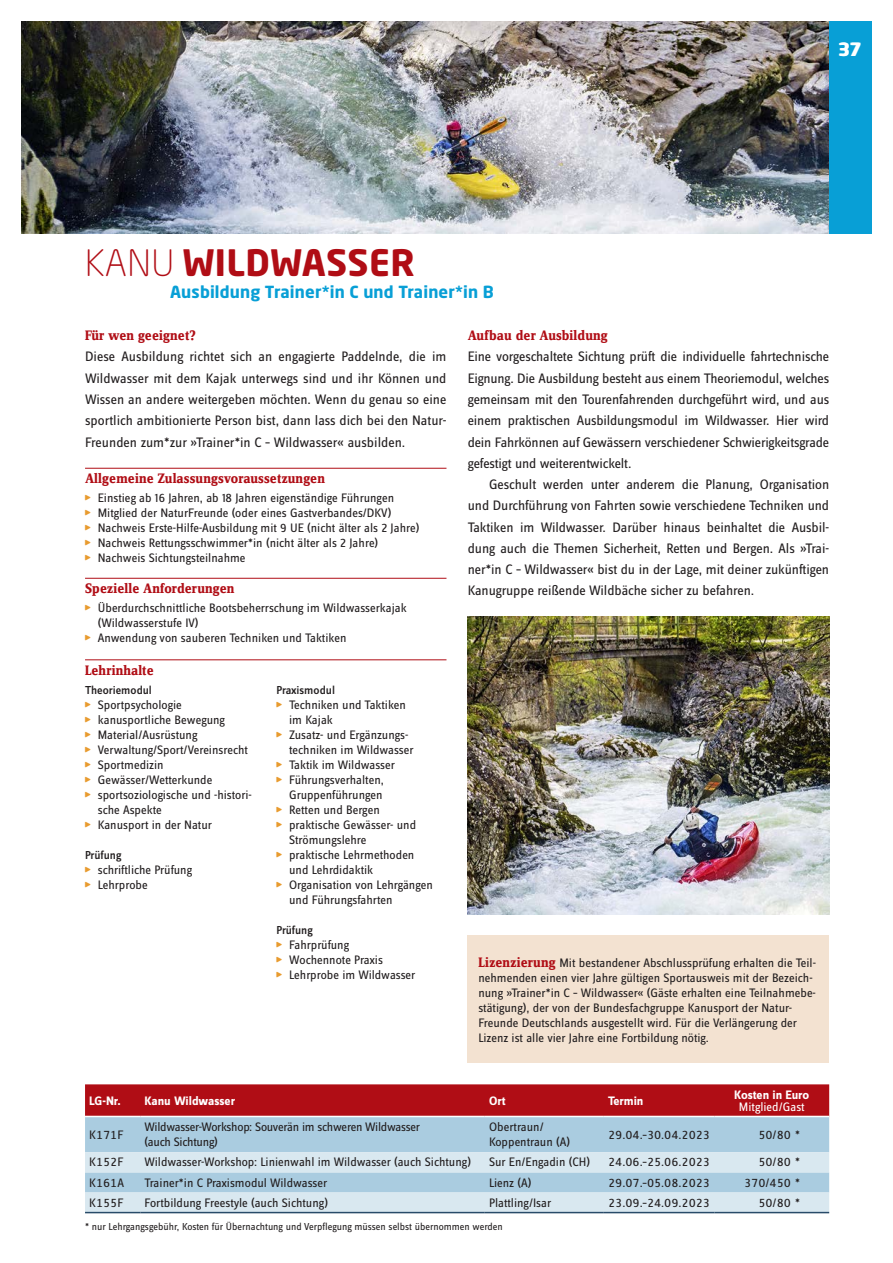
<style>
.page{position:relative;width:893px;height:1263px;background:#fff}
.page>*{position:absolute;margin:0;border:0;box-sizing:border-box;transform-origin:0 0}
.t1{font:700 36px "Neo Sans";letter-spacing:.01em;color:#b00d15}
.t2{font:700 18px "Neo Sans";color:#fff}
.t3{font:700 16.5px "Neo Sans";letter-spacing:.01em;color:#089fd6}
.t4{font:14.25px/21.3px "Zine Sans Dis OT";letter-spacing:-.005em;color:#231f20;text-align:justify}
.t5{font:14.25px "Zine Serif Dis OT Bld";letter-spacing:.01em;color:#b00d15}
.t6{font:12.75px/15px "Zine Sans Dis OT";color:#231f20}
.t7{font:12.75px/15px "Zine Sans Dis OT";letter-spacing:-.02em;color:#231f20}
.t8{font:700 12.75px "Zine Sans Dis OT";color:#fff}
.t9{font:12.75px "Zine Sans Dis OT";color:#fff}
.t10{font:500 12px "Zine Sans Dis OT";color:#231f20}
.t11{font:10.5px "Zine Sans Dis OT";color:#231f20}
.s1{font-family:"Neo Sans Pro";font-weight:300}
.s2{font-family:"NF Dfont Logo Und Specials";color:#e89b2f}
.s3{font-family:"Zine Serif Dis OT Bld";font-size:14.25px;color:#b00d15}
</style>
<div class="page">
<img style="left:21px;top:21px;width:808px;height:213px">
<img style="left:468px;top:617px;width:361px;height:297px">
<div style="left:829px;top:21px;width:43px;height:213px;background:#089fd6"></div>
<hr style="left:85px;top:659px;width:361px;height:1px;background:#b00d15">
<div style="left:85px;top:1084px;width:744px;height:32px;background:#b00d15"></div>
<div style="left:85px;top:1117px;width:744px;height:35px;background:#aacce0"></div>
<svg style="left:85px;top:1152px;width:744px;height:60px;background:#c9deea"></svg>
<hr style="left:85px;top:1212px;width:55px;height:1px;background:#284b69">
<hr style="left:140px;top:1212px;width:345px;height:1px;background:#284b69">
<hr style="left:485px;top:1212px;width:119px;height:1px;background:#284b69">
<hr style="left:604px;top:1212px;width:110px;height:1px;background:#284b69">
<hr style="left:714px;top:1212px;width:115px;height:1px;background:#284b69">
<hr style="left:85px;top:468px;width:361px;height:1px;background:#b00d15">
<hr style="left:85px;top:578px;width:361px;height:1px;background:#b00d15">
<div style="left:468px;top:935px;width:361px;height:128px;background:#f3e2d1"></div>
<h2 class="t2" style="left:838px;top:38px;width:25px">37</h2>
<h1 class="t1" style="left:85px;top:240px;width:331px"><span class="s1">KANU</span> WILDWASSER</h1>
<p class="t3" style="left:170px;top:281px;width:325px">Ausbildung Trainer*in C und Trainer*in B</p>
<p class="t5" style="left:85px;top:328px;width:112px">Für wen geeignet?</p>
<p class="t4" style="left:85px;top:347px;width:363px">Diese Ausbildung richtet sich an engagierte Paddelnde, die im Wildwasser mit dem Kajak unterwegs sind und ihr Können und Wissen an andere weitergeben möchten. Wenn du genau so eine sportlich ambitionierte Person bist, dann lass dich bei den Natur-Freunden zum*zur »Trainer*in C – Wildwasser« ausbilden.</p>
<p class="t5" style="left:468px;top:328px;width:142px">Aufbau der Ausbildung</p>
<p class="t4" style="left:468px;top:347px;width:363px">Eine vorgeschaltete Sichtung prüft die individuelle fahrtechnische Eignung. Die Ausbildung besteht aus einem Theoriemodul, welches gemeinsam mit den Tourenfahrenden durchgeführt wird, und aus einem praktischen Ausbildungsmodul im Wildwasser. Hier wird dein Fahrkönnen auf Gewässern verschiedener Schwierigkeitsgrade gefestigt und weiterentwickelt.</p>
<p class="t4" style="left:468px;top:474px;width:363px;text-indent:21px">Geschult werden unter anderem die Planung, Organisation und Durchführung von Fahrten sowie verschiedene Techniken und Taktiken im Wildwasser. Darüber hinaus beinhaltet die Ausbil&shy;dung auch die Themen Sicherheit, Retten und Bergen. Als »Trai&shy;ner*in C – Wildwasser« bist du in der Lage, mit deiner zukünftigen Kanugruppe reißende Wildbäche sicher zu befahren.</p>
<p class="t5" style="left:85px;top:471px;width:242px">Allgemeine Zulassungsvoraussetzungen</p>
<p class="t6" style="left:85px;top:491px;width:336px"><span class="s2">a</span> Einstieg ab 16 Jahren, ab 18 Jahren eigenständige Führungen<br><span class="s2">a</span> Mitglied der NaturFreunde (oder eines Gastverbandes/DKV)<br><span class="s2">a</span> Nachweis Erste-Hilfe-Ausbildung mit 9 UE (nicht älter als 2 Jahre) <span class="s2">a</span> Nachweis Rettungsschwimmer*in (nicht älter als 2 Jahre)<br><span class="s2">a</span> Nachweis Sichtungsteilnahme</p>
<p class="t5" style="left:85px;top:581px;width:151px">Spezielle Anforderungen</p>
<p class="t6" style="left:85px;top:601px;width:323px"><span class="s2">a</span> Überdurchschnittliche Bootsbeherrschung im Wildwasserkajak</p>
<p class="t6" style="left:98px;top:616px;width:102px">(Wildwasserstufe IV)</p>
<p class="t6" style="left:85px;top:631px;width:263px"><span class="s2">a</span> Anwendung von sauberen Techniken und Taktiken</p>
<p class="t5" style="left:85px;top:663px;width:70px">Lehrinhalte</p>
<p class="t10" style="left:85px;top:684px;width:68px">Theoriemodul</p>
<p class="t6" style="left:85px;top:697px;width:98px"><span class="s2">a</span> Sportpsychologie</p>
<p class="t6" style="left:85px;top:712px;width:141px"><span class="s2">a</span> kanusportliche Bewegung</p>
<p class="t6" style="left:85px;top:727px;width:114px"><span class="s2">a</span> Material/Ausrüstung</p>
<p class="t6" style="left:85px;top:742px;width:164px"><span class="s2">a</span> Verwaltung/Sport/Vereinsrecht</p>
<p class="t6" style="left:85px;top:757px;width:80px"><span class="s2">a</span> Sportmedizin</p>
<p class="t6" style="left:85px;top:772px;width:129px"><span class="s2">a</span> Gewässer/Wetterkunde</p>
<p class="t6" style="left:85px;top:787px;width:168px"><span class="s2">a</span> sportsoziologische und -histori-</p>
<p class="t6" style="left:98px;top:802px;width:66px">sche Aspekte</p>
<p class="t6" style="left:85px;top:817px;width:129px"><span class="s2">a</span> Kanusport in der Natur</p>
<p class="t10" style="left:85px;top:849px;width:38px">Prüfung</p>
<p class="t6" style="left:85px;top:862px;width:109px"><span class="s2">a</span> schriftliche Prüfung <span class="s2">a</span> Lehrprobe</p>
<p class="t10" style="left:276px;top:684px;width:60px">Praxismodul</p>
<p class="t6" style="left:276px;top:697px;width:131px"><span class="s2">a</span> Techniken und Taktiken</p>
<p class="t6" style="left:289px;top:712px;width:45px">im Kajak</p>
<p class="t6" style="left:276px;top:727px;width:133px"><span class="s2">a</span> Zusatz- und Ergänzungs-</p>
<p class="t6" style="left:289px;top:742px;width:126px">techniken im Wildwasser</p>
<p class="t6" style="left:276px;top:757px;width:120px"><span class="s2">a</span> Taktik im Wildwasser</p>
<p class="t6" style="left:276px;top:772px;width:109px"><span class="s2">a</span> Führungsverhalten,</p>
<p class="t6" style="left:289px;top:787px;width:95px">Gruppenführungen</p>
<p class="t6" style="left:276px;top:802px;width:105px"><span class="s2">a</span> Retten und Bergen</p>
<p class="t6" style="left:276px;top:817px;width:141px"><span class="s2">a</span> praktische Gewässer- und</p>
<p class="t6" style="left:289px;top:832px;width:79px">Strömungslehre</p>
<p class="t6" style="left:276px;top:847px;width:140px"><span class="s2">a</span> praktische Lehrmethoden</p>
<p class="t6" style="left:289px;top:862px;width:86px">und Lehrdidaktik</p>
<p class="t6" style="left:276px;top:877px;width:158px"><span class="s2">a</span> Organisation von Lehrgängen</p>
<p class="t6" style="left:289px;top:892px;width:105px">und Führungsfahrten</p>
<p class="t10" style="left:276px;top:924px;width:38px">Prüfung</p>
<p class="t6" style="left:276px;top:937px;width:141px"><span class="s2">a</span> Fahrprüfung<br><span class="s2">a</span> Wochennote Praxis<br><span class="s2">a</span> Lehrprobe im Wildwasser</p>
<p class="t6" style="left:478px;top:956px;width:339px"><span class="s3">Lizenzierung</span> Mit bestandener Abschlussprüfung erhalten die Teil&shy;nehmenden einen vier Jahre gültigen Sportausweis mit der Bezeich&shy;nung »Trainer*in C – Wildwasser« (Gäste erhalten eine Teilnahmebe&shy;stätigung), der von der Bundesfachgruppe Kanusport der Natur-Freunde Deutschlands ausgestellt wird. Für die Verlängerung der Lizenz ist alle vier Jahre eine Fortbildung nötig.</p>
<p class="t8" style="left:89px;top:1094px;width:33px">LG-Nr.</p>
<p class="t8" style="left:145px;top:1094px;width:92px">Kanu Wildwasser</p>
<p class="t8" style="left:489px;top:1094px;width:18px">Ort</p>
<p class="t8" style="left:608px;top:1094px;width:37px">Termin</p>
<p class="t8" style="left:734px;top:1088px;width:77px">Kosten in Euro</p>
<p class="t9" style="left:739px;top:1100px;width:67px">Mitglied/Gast</p>
<p class="t6" style="left:89px;top:1128px;width:36px">K171F</p>
<p class="t7" style="left:145px;top:1120px;width:277px">Wildwasser-Workshop: Souverän im schweren Wildwasser (auch Sichtung)</p>
<p class="t6" style="left:489px;top:1120px;width:83px">Obertraun/<br>Koppentraun (A)</p>
<p class="t6" style="left:608px;top:1128px;width:104px">29.04.–30.04.2023</p>
<p class="t6" style="left:758px;top:1128px;width:43px">50/80 *</p>
<p class="t6" style="left:89px;top:1155px;width:36px">K152F</p>
<p class="t6" style="left:145px;top:1155px;width:328px">Wildwasser-Workshop: Linienwahl im Wildwasser (auch Sichtung)</p>
<p class="t6" style="left:489px;top:1155px;width:102px">Sur En/Engadin (CH)</p>
<p class="t6" style="left:608px;top:1155px;width:104px">24.06.–25.06.2023</p>
<p class="t6" style="left:758px;top:1155px;width:43px">50/80 *</p>
<p class="t6" style="left:89px;top:1175px;width:36px">K161A</p>
<p class="t6" style="left:145px;top:1175px;width:184px">Trainer*in C Praxismodul Wildwasser</p>
<p class="t6" style="left:489px;top:1175px;width:44px">Lienz (A)</p>
<p class="t6" style="left:608px;top:1175px;width:104px">29.07.–05.08.2023</p>
<p class="t6" style="left:744px;top:1175px;width:58px">370/450 *</p>
<p class="t6" style="left:89px;top:1195px;width:36px">K155F</p>
<p class="t6" style="left:145px;top:1195px;width:185px">Fortbildung Freestyle (auch Sichtung)</p>
<p class="t6" style="left:489px;top:1195px;width:64px">Plattling/Isar</p>
<p class="t6" style="left:608px;top:1195px;width:104px">23.09.–24.09.2023</p>
<p class="t6" style="left:758px;top:1195px;width:43px">50/80 *</p>
<p class="t11" style="left:85px;top:1221px;width:419px">* nur Lehrgangsgebühr, Kosten für Übernachtung und Verpflegung müssen selbst übernommen werden</p>
</div>
